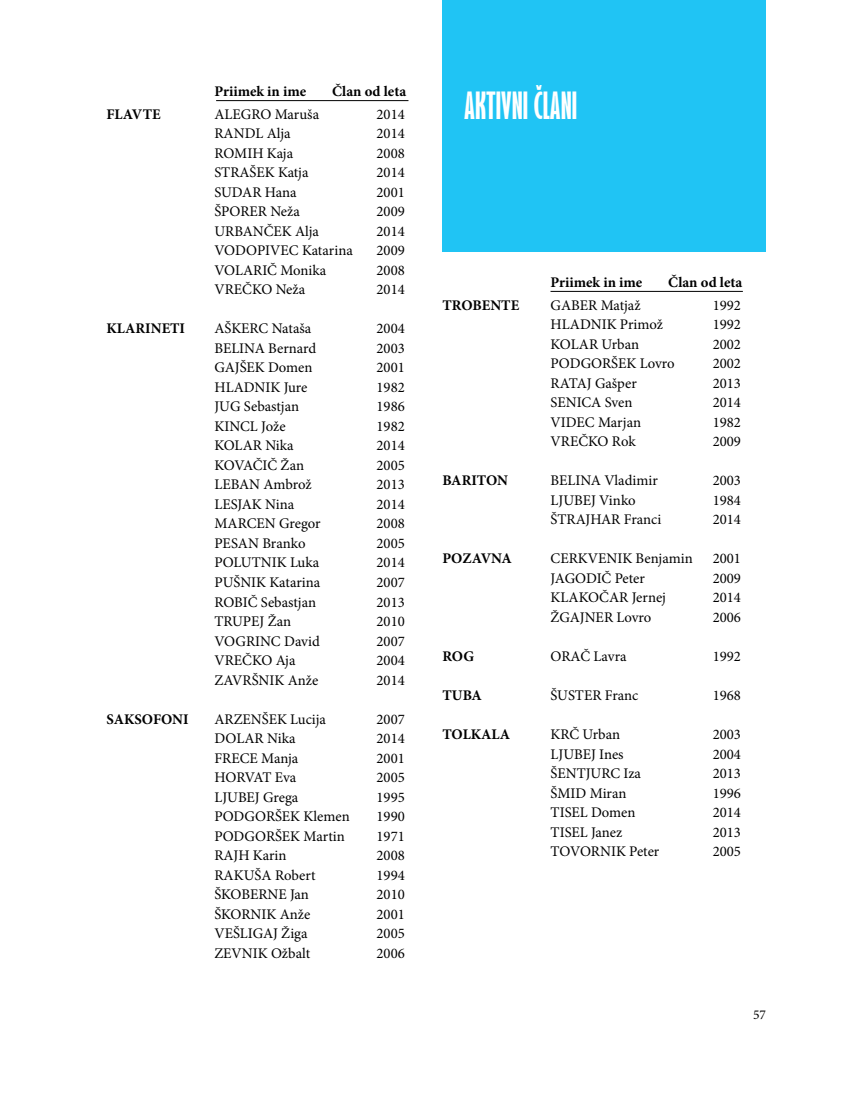
<style>
.page{position:relative;width:851px;height:1106px;background:#fff}
.page>*{position:absolute;margin:0;border:0;box-sizing:border-box;transform-origin:0 0}
.t1{font:700 extra-condensed 34.5px "Gill Sans";color:#fff}
.t2{font:14.7px "Minion Pro";color:#000}
.t3{font:700 14.7px "Minion Pro";color:#000}
.t4{font:14.7px "Minion Pro";letter-spacing:-.02em;color:#000}
.t5{font:13.5px "Minion Pro";color:#000}
</style>
<div class="page">
<div style="left:442px;top:0;width:323px;height:251px;background:#20c4f4"></div>
<hr style="left:216px;top:100px;width:192px;height:1px;background:#000">
<hr style="left:550px;top:291px;width:192px;height:1px;background:#000">
<p class="t3" style="left:214px;top:81px;width:93px">Priimek in ime</p>
<p class="t3" style="left:332px;top:81px;width:76px">Član od leta</p>
<p class="t3" style="left:106px;top:104px;width:56px">FLAVTE</p>
<p class="t2" style="left:214px;top:104px;width:106px">ALEGRO Maruša</p>
<p class="t2" style="left:376px;top:104px;width:30px">2014</p>
<p class="t2" style="left:214px;top:124px;width:78px">RANDL Alja</p>
<p class="t2" style="left:376px;top:124px;width:30px">2014</p>
<p class="t2" style="left:214px;top:143px;width:80px">ROMIH Kaja</p>
<p class="t2" style="left:376px;top:143px;width:30px">2008</p>
<p class="t2" style="left:214px;top:163px;width:96px">STRAŠEK Katja</p>
<p class="t2" style="left:376px;top:163px;width:30px">2014</p>
<p class="t2" style="left:214px;top:182px;width:84px">SUDAR Hana</p>
<p class="t2" style="left:376px;top:182px;width:30px">2001</p>
<p class="t2" style="left:214px;top:202px;width:87px">ŠPORER Neža</p>
<p class="t2" style="left:376px;top:202px;width:30px">2009</p>
<p class="t2" style="left:214px;top:221px;width:106px">URBANČEK Alja</p>
<p class="t2" style="left:376px;top:221px;width:30px">2014</p>
<p class="t2" style="left:214px;top:241px;width:140px">VODOPIVEC Katarina</p>
<p class="t2" style="left:376px;top:241px;width:30px">2009</p>
<p class="t2" style="left:214px;top:260px;width:113px">VOLARIČ Monika</p>
<p class="t2" style="left:376px;top:260px;width:30px">2008</p>
<p class="t2" style="left:214px;top:280px;width:92px">VREČKO Neža</p>
<p class="t2" style="left:376px;top:280px;width:30px">2014</p>
<p class="t3" style="left:106px;top:318px;width:80px">KLARINETI</p>
<p class="t2" style="left:214px;top:319px;width:98px">AŠKERC Nataša</p>
<p class="t2" style="left:376px;top:319px;width:30px">2004</p>
<p class="t2" style="left:214px;top:338px;width:103px">BELINA Bernard</p>
<p class="t2" style="left:376px;top:338px;width:30px">2003</p>
<p class="t2" style="left:214px;top:358px;width:100px">GAJŠEK Domen</p>
<p class="t2" style="left:376px;top:358px;width:30px">2001</p>
<p class="t2" style="left:214px;top:377px;width:94px">HLADNIK Jure</p>
<p class="t2" style="left:376px;top:377px;width:30px">1982</p>
<p class="t2" style="left:214px;top:397px;width:86px">JUG Sebastjan</p>
<p class="t2" style="left:376px;top:397px;width:30px">1986</p>
<p class="t2" style="left:214px;top:416px;width:73px">KINCL Jože</p>
<p class="t2" style="left:376px;top:416px;width:30px">1982</p>
<p class="t2" style="left:214px;top:436px;width:81px">KOLAR Nika</p>
<p class="t2" style="left:376px;top:436px;width:30px">2014</p>
<p class="t2" style="left:214px;top:455px;width:91px">KOVAČIČ Žan</p>
<p class="t2" style="left:376px;top:455px;width:30px">2005</p>
<p class="t2" style="left:214px;top:475px;width:99px">LEBAN Ambrož</p>
<p class="t2" style="left:376px;top:475px;width:30px">2013</p>
<p class="t2" style="left:214px;top:494px;width:81px">LESJAK Nina</p>
<p class="t2" style="left:376px;top:494px;width:30px">2014</p>
<p class="t2" style="left:214px;top:514px;width:108px">MARCEN Gregor</p>
<p class="t2" style="left:376px;top:514px;width:30px">2008</p>
<p class="t2" style="left:214px;top:533px;width:93px">PESAN Branko</p>
<p class="t2" style="left:376px;top:533px;width:30px">2005</p>
<p class="t2" style="left:214px;top:553px;width:106px">POLUTNIK Luka</p>
<p class="t2" style="left:376px;top:553px;width:30px">2014</p>
<p class="t2" style="left:214px;top:572px;width:107px">PUŠNIK Katarina</p>
<p class="t2" style="left:376px;top:572px;width:30px">2007</p>
<p class="t2" style="left:214px;top:592px;width:103px">ROBIČ Sebastjan</p>
<p class="t2" style="left:376px;top:592px;width:30px">2013</p>
<p class="t2" style="left:214px;top:611px;width:78px">TRUPEJ Žan</p>
<p class="t2" style="left:376px;top:611px;width:30px">2010</p>
<p class="t2" style="left:214px;top:631px;width:107px">VOGRINC David</p>
<p class="t2" style="left:376px;top:631px;width:30px">2007</p>
<p class="t2" style="left:214px;top:650px;width:83px">VREČKO Aja</p>
<p class="t2" style="left:376px;top:650px;width:30px">2004</p>
<p class="t2" style="left:214px;top:670px;width:105px">ZAVRŠNIK Anže</p>
<p class="t2" style="left:376px;top:670px;width:30px">2014</p>
<p class="t3" style="left:106px;top:708px;width:84px">SAKSOFONI</p>
<p class="t2" style="left:214px;top:709px;width:113px">ARZENŠEK Lucija</p>
<p class="t2" style="left:376px;top:709px;width:30px">2007</p>
<p class="t2" style="left:214px;top:728px;width:82px">DOLAR Nika</p>
<p class="t2" style="left:376px;top:728px;width:30px">2014</p>
<p class="t2" style="left:214px;top:748px;width:85px">FRECE Manja</p>
<p class="t2" style="left:376px;top:748px;width:30px">2001</p>
<p class="t4" style="left:214px;top:767px;width:83px">HORVAT Eva</p>
<p class="t2" style="left:376px;top:767px;width:30px">2005</p>
<p class="t2" style="left:214px;top:787px;width:85px">LJUBEJ Grega</p>
<p class="t2" style="left:376px;top:787px;width:30px">1995</p>
<p class="t2" style="left:214px;top:806px;width:137px">PODGORŠEK Klemen</p>
<p class="t2" style="left:376px;top:806px;width:30px">1990</p>
<p class="t2" style="left:214px;top:826px;width:132px">PODGORŠEK Martin</p>
<p class="t2" style="left:376px;top:826px;width:30px">1971</p>
<p class="t2" style="left:214px;top:845px;width:74px">RAJH Karin</p>
<p class="t2" style="left:376px;top:845px;width:30px">2008</p>
<p class="t2" style="left:214px;top:865px;width:103px">RAKUŠA Robert</p>
<p class="t2" style="left:376px;top:865px;width:30px">1994</p>
<p class="t2" style="left:214px;top:884px;width:96px">ŠKOBERNE Jan</p>
<p class="t2" style="left:376px;top:884px;width:30px">2010</p>
<p class="t2" style="left:214px;top:904px;width:97px">ŠKORNIK Anže</p>
<p class="t2" style="left:376px;top:904px;width:30px">2001</p>
<p class="t2" style="left:214px;top:923px;width:95px">VEŠLIGAJ Žiga</p>
<p class="t2" style="left:376px;top:923px;width:30px">2005</p>
<p class="t2" style="left:214px;top:943px;width:97px">ZEVNIK Ožbalt</p>
<p class="t2" style="left:376px;top:943px;width:30px">2006</p>
<h1 class="t1" style="left:464px;top:85px;width:115px">AKTIVNI ČLANI</h1>
<p class="t3" style="left:550px;top:272px;width:93px">Priimek in ime</p>
<p class="t3" style="left:668px;top:272px;width:76px">Član od leta</p>
<p class="t3" style="left:442px;top:295px;width:78px">TROBENTE</p>
<p class="t2" style="left:550px;top:295px;width:91px">GABER Matjaž</p>
<p class="t2" style="left:712px;top:295px;width:30px">1992</p>
<p class="t2" style="left:550px;top:315px;width:114px">HLADNIK Primož</p>
<p class="t2" style="left:712px;top:315px;width:30px">1992</p>
<p class="t2" style="left:550px;top:334px;width:90px">KOLAR Urban</p>
<p class="t2" style="left:712px;top:334px;width:30px">2002</p>
<p class="t2" style="left:550px;top:354px;width:125px">PODGORŠEK Lovro</p>
<p class="t2" style="left:712px;top:354px;width:30px">2002</p>
<p class="t2" style="left:550px;top:373px;width:88px">RATAJ Gašper</p>
<p class="t2" style="left:712px;top:373px;width:30px">2013</p>
<p class="t2" style="left:550px;top:393px;width:83px">SENICA Sven</p>
<p class="t2" style="left:712px;top:393px;width:30px">2014</p>
<p class="t2" style="left:550px;top:412px;width:92px">VIDEC Marjan</p>
<p class="t2" style="left:712px;top:412px;width:30px">1982</p>
<p class="t2" style="left:550px;top:432px;width:87px">VREČKO Rok</p>
<p class="t2" style="left:712px;top:432px;width:30px">2009</p>
<p class="t3" style="left:442px;top:470px;width:67px">BARITON</p>
<p class="t2" style="left:550px;top:471px;width:109px">BELINA Vladimir</p>
<p class="t2" style="left:712px;top:471px;width:30px">2003</p>
<p class="t2" style="left:550px;top:490px;width:87px">LJUBEJ Vinko</p>
<p class="t2" style="left:712px;top:490px;width:30px">1984</p>
<p class="t2" style="left:550px;top:510px;width:112px">ŠTRAJHAR Franci</p>
<p class="t2" style="left:712px;top:510px;width:30px">2014</p>
<p class="t3" style="left:442px;top:548px;width:71px">POZAVNA</p>
<p class="t2" style="left:550px;top:549px;width:144px">CERKVENIK Benjamin</p>
<p class="t2" style="left:712px;top:549px;width:30px">2001</p>
<p class="t2" style="left:550px;top:568px;width:96px">JAGODIČ Peter</p>
<p class="t2" style="left:712px;top:568px;width:30px">2009</p>
<p class="t2" style="left:550px;top:588px;width:117px">KLAKOČAR Jernej</p>
<p class="t2" style="left:712px;top:588px;width:30px">2014</p>
<p class="t2" style="left:550px;top:607px;width:102px">ŽGAJNER Lovro</p>
<p class="t2" style="left:712px;top:607px;width:30px">2006</p>
<p class="t3" style="left:442px;top:646px;width:33px">ROG</p>
<p class="t2" style="left:550px;top:646px;width:77px">ORAČ Lavra</p>
<p class="t2" style="left:712px;top:646px;width:30px">1992</p>
<p class="t3" style="left:442px;top:685px;width:41px">TUBA</p>
<p class="t2" style="left:550px;top:685px;width:89px">ŠUSTER Franc</p>
<p class="t2" style="left:712px;top:685px;width:30px">1968</p>
<p class="t3" style="left:442px;top:724px;width:69px">TOLKALA</p>
<p class="t2" style="left:550px;top:724px;width:71px">KRČ Urban</p>
<p class="t2" style="left:712px;top:724px;width:30px">2003</p>
<p class="t2" style="left:550px;top:744px;width:75px">LJUBEJ Ines</p>
<p class="t2" style="left:712px;top:744px;width:30px">2004</p>
<p class="t2" style="left:550px;top:763px;width:92px">ŠENTJURC Iza</p>
<p class="t2" style="left:712px;top:763px;width:30px">2013</p>
<p class="t2" style="left:550px;top:783px;width:77px">ŠMID Miran</p>
<p class="t2" style="left:712px;top:783px;width:30px">1996</p>
<p class="t2" style="left:550px;top:802px;width:86px">TISEL Domen</p>
<p class="t2" style="left:712px;top:802px;width:30px">2014</p>
<p class="t2" style="left:550px;top:822px;width:73px">TISEL Janez</p>
<p class="t2" style="left:712px;top:822px;width:30px">2013</p>
<p class="t2" style="left:550px;top:841px;width:110px">TOVORNIK Peter</p>
<p class="t2" style="left:712px;top:841px;width:30px">2005</p>
<p class="t5" style="left:752px;top:1006px;width:14px">57</p>
</div>
